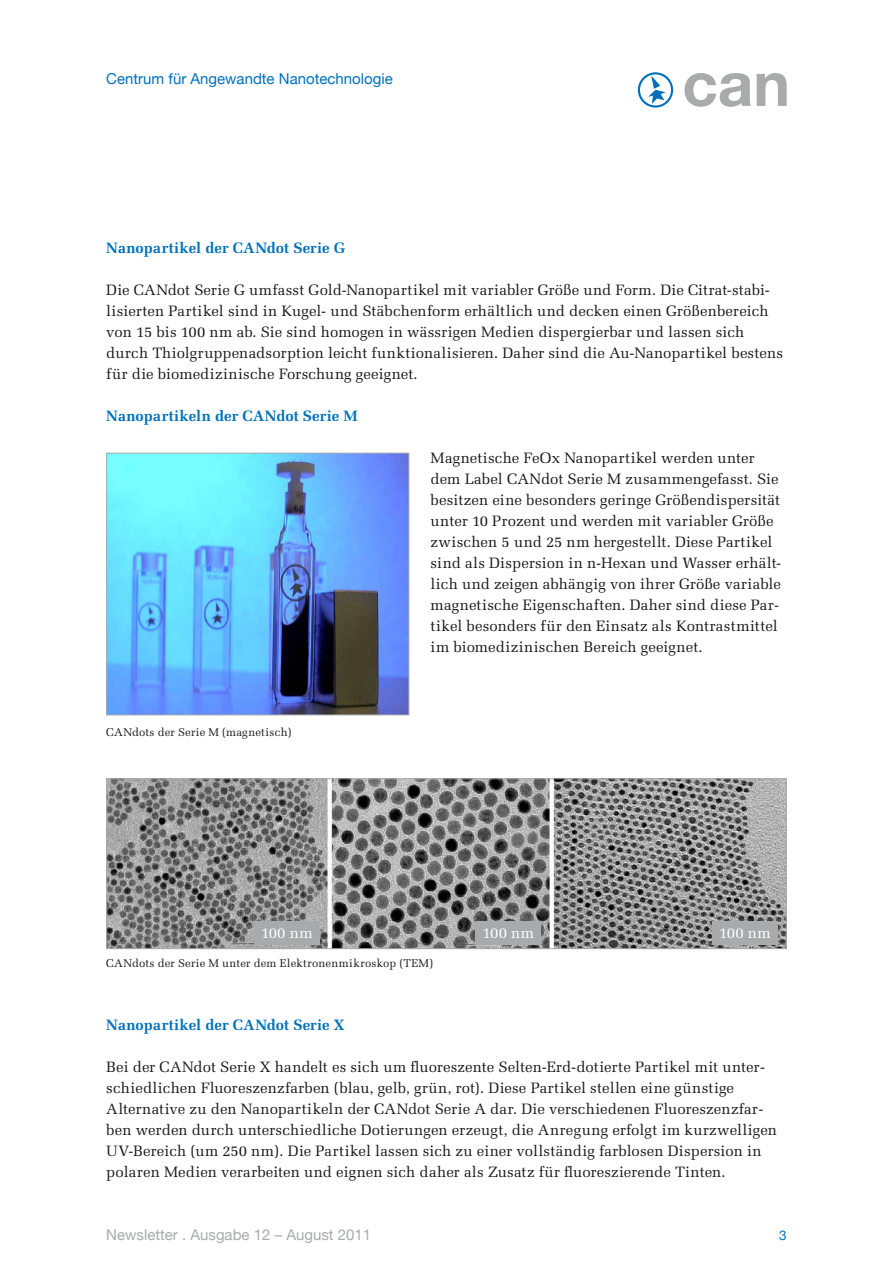
<style>
.page{position:relative;width:893px;height:1263px;background:#fff}
.page>*{position:absolute;margin:0;border:0;box-sizing:border-box;transform-origin:0 0}
.t1{font:15px/21px "Melior";letter-spacing:.01em;color:#1a171c}
.t2{font:700 15px "Melior";letter-spacing:.005em;color:#0071b9}
.t3{font:15px "Helvetica Neue";color:#0071b9}
.t4{font:15px "Helvetica Neue";color:#a9aaac}
.t5{font:15px "Melior";letter-spacing:.01em;color:#fff}
.t6{font:13.5px "Helvetica Neue";color:#0071b9}
.t7{font:11.25px "Melior";letter-spacing:.02em;color:#1a171c}
</style>
<div class="page">
<svg style="left:685px;top:73px;width:66px;height:34px"></svg>
<svg style="left:757px;top:73px;width:30px;height:33px"></svg>
<svg style="left:638px;top:72px;width:35px;height:36px"></svg>
<img style="left:108px;top:455px;width:299px;height:258px">
<div style="left:106px;top:453px;width:303px;height:262px;border:1px solid #a9aaac"></div>
<img style="left:108px;top:780px;width:677px;height:167px">
<div style="left:106px;top:778px;width:681px;height:171px;border:1px solid #a9aaac"></div>
<div style="left:254px;top:922px;width:65px;height:23px;background:#a9aaac"></div>
<div style="left:713px;top:922px;width:65px;height:23px;background:#a9aaac"></div>
<div style="left:476px;top:922px;width:65px;height:23px;background:#a9aaac"></div>
<p class="t3" style="left:106px;top:69px;width:288px">Centrum für Angewandte Nanotechnologie</p>
<p class="t2" style="left:106px;top:239px;width:241px">Nanopartikel der CANdot Serie G</p>
<p class="t1" style="left:106px;top:280px;width:678px">Die CANdot Serie G umfasst Gold-Nanopartikel mit variabler Größe und Form. Die Citrat-stabi&shy;lisierten Partikel sind in Kugel- und Stäbchenform erhältlich und decken einen Größenbereich von 15 bis 100 nm ab. Sie sind homogen in wässrigen Medien dispergierbar und lassen sich durch Thiolgruppenadsorption leicht funktionalisieren. Daher sind die Au-Nanopartikel bestens für die biomedizinische Forschung geeignet.</p>
<p class="t2" style="left:106px;top:407px;width:253px">Nanopartikeln der CANdot Serie M</p>
<p class="t1" style="left:431px;top:448px;width:352px">Magnetische FeOx Nanopartikel werden unter dem Label CANdot Serie M zusammengefasst. Sie besitzen eine besonders geringe Größendispersität unter 10 Prozent und werden mit variabler Größe zwischen 5 und 25 nm hergestellt. Diese Partikel sind als Dispersion in n-Hexan und Wasser erhält&shy;lich und zeigen abhängig von ihrer Größe variable magnetische Eigenschaften. Daher sind diese Par&shy;tikel besonders für den Einsatz als Kontrastmittel im biomedizinischen Bereich geeignet.</p>
<p class="t7" style="left:106px;top:726px;width:187px">CANdots der Serie M (magnetisch)</p>
<p class="t5" style="left:261px;top:924px;width:53px">100 nm</p>
<p class="t5" style="left:483px;top:924px;width:53px">100 nm</p>
<p class="t5" style="left:719px;top:924px;width:53px">100 nm</p>
<p class="t7" style="left:106px;top:957px;width:328px">CANdots der Serie M unter dem Elektronenmikroskop (TEM)</p>
<p class="t2" style="left:106px;top:1016px;width:240px">Nanopartikel der CANdot Serie X</p>
<p class="t1" style="left:106px;top:1057px;width:672px">Bei der CANdot Serie X handelt es sich um fluoreszente Selten-Erd-dotierte Partikel mit unter&shy;schiedlichen Fluoreszenzfarben (blau, gelb, grün, rot). Diese Partikel stellen eine günstige Alternative zu den Nanopartikeln der CANdot Serie A dar. Die verschiedenen Fluoreszenzfar&shy;ben werden durch unterschiedliche Dotierungen erzeugt, die Anregung erfolgt im kurzwelligen UV-Bereich (um 250 nm). Die Partikel lassen sich zu einer vollständig farblosen Dispersion in polaren Medien verarbeiten und eignen sich daher als Zusatz für fluoreszierende Tinten.</p>
<p class="t4" style="left:106px;top:1226px;width:266px">Newsletter . Ausgabe 12 – August 2011</p>
<p class="t6" style="left:779px;top:1227px;width:9px">3</p>
</div>
